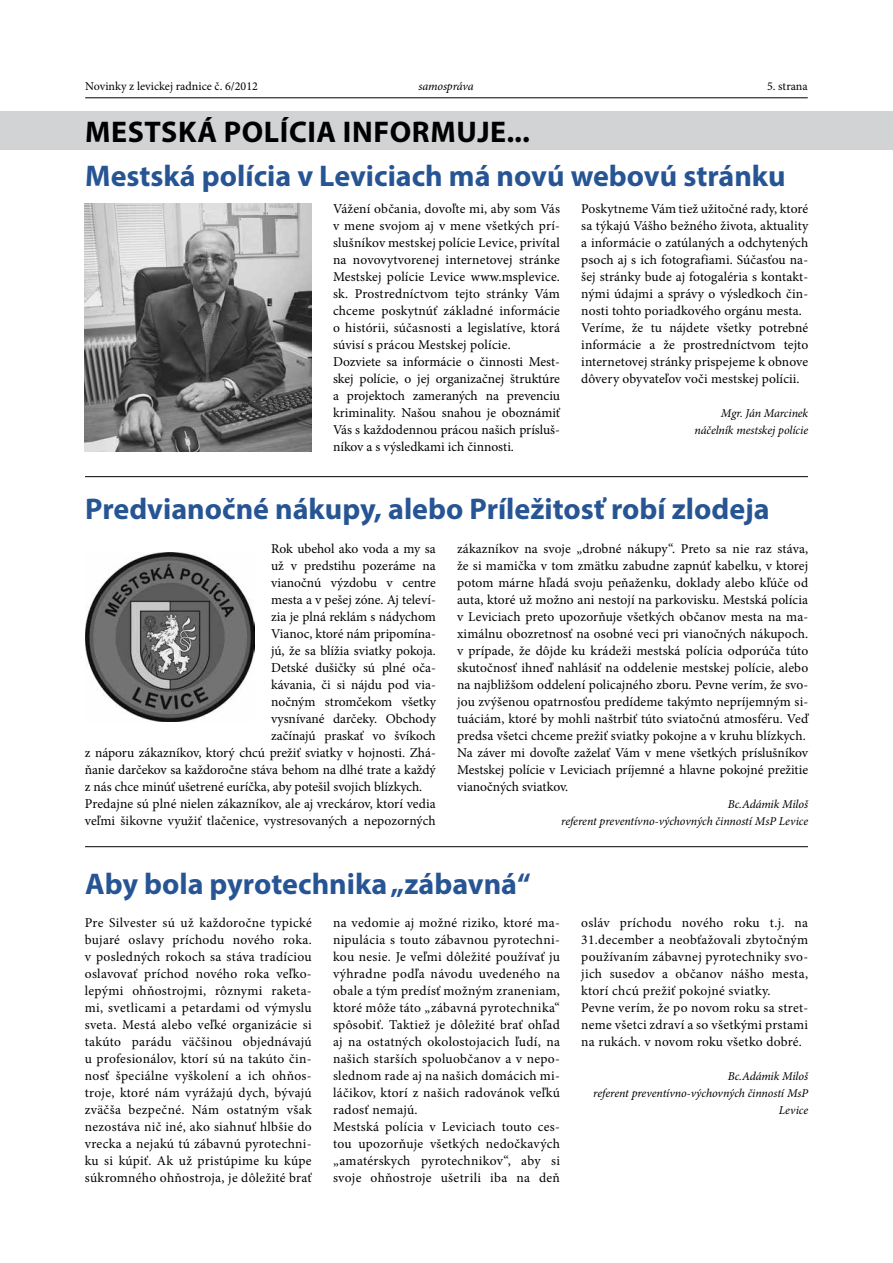
<style>
.page{position:relative;width:893px;height:1263px;background:#fff}
.page>*{position:absolute;margin:0;border:0;box-sizing:border-box;transform-origin:0 0}
.t1{font:700 30px "Myriad Pro";color:#275594}
.t2{font:700 30px "Myriad Pro";letter-spacing:.02em;color:#000}
.t3{font:13.5px/17px "Minion Pro";letter-spacing:.01em;color:#000}
.t4{font:italic 12px/17px "Minion Pro";letter-spacing:-.005em;color:#000;text-align:right}
.t5{font:12px "Minion Pro";color:#000}
</style>
<div class="page">
<hr style="left:85px;top:97px;width:723px;height:1px;background:#000">
<hr style="left:85px;top:476px;width:723px;height:1px;background:#000">
<hr style="left:85px;top:846px;width:723px;height:1px;background:#000">
<div style="left:0;top:112px;width:893px;height:38px;background:#d1d3d4"></div>
<img style="left:85px;top:204px;width:227px;height:247px">
<img style="left:85px;top:552px;width:169px;height:169px">
<p class="t5" style="left:85px;top:78px;width:174px">Novinky z levickej radnice č. 6/2012</p>
<p class="t4" style="left:418px;top:77px;width:57px">samospráva</p>
<p class="t5" style="left:767px;top:78px;width:42px">5. strana</p>
<h1 class="t2" style="left:85px;top:112px;width:45px">Mestská</h1>
<h1 class="t2" style="left:224px;top:112px;width:19px">pol</h1>
<h1 class="t2" style="left:280px;top:112px;width:131px">ícia in formuje</h1>
<h1 class="t2" style="left:506px;top:112px;width:25px">...</h1>
<h1 class="t1" style="left:85px;top:157px;width:702px">Mestská polícia v Leviciach má novú webovú stránku</h1>
<p class="t3" style="left:333px;top:200px;width:228px">Vážení občania, dovoľte mi, aby som Vás v mene svojom aj v mene všetkých prí&shy;slušníkov mestskej polície Levice, privítal na novovytvorenej internetovej stránke Mestskej polície Levice www.msplevice. sk. Prostredníctvom tejto stránky Vám chceme poskytnúť základné informácie o histórii, súčasnosti a legislatíve, ktorá súvisí s prácou Mestskej polície.<br>Dozviete sa informácie o činnosti Mest&shy;skej polície, o jej organizačnej štruktúre a projektoch zameraných na prevenciu kriminality. Našou snahou je oboznámiť Vás s každodennou prácou našich prísluš&shy;níkov a s výsledkami ich činnosti.</p>
<p class="t3" style="left:581px;top:200px;width:228px">Poskytneme Vám tiež užitočné rady, ktoré sa týkajú Vášho bežného života, aktuality a informácie o zatúlaných a odchytených psoch aj s ich fotografiami. Súčasťou na&shy;šej stránky bude aj fotogaléria s kontakt&shy;nými údajmi a správy o výsledkoch čin&shy;nosti tohto poriadkového orgánu mesta.<br>Veríme, že tu nájdete všetky potrebné informácie a že prostredníctvom tejto internetovej stránky prispejeme k obnove dôvery obyvateľov voči mestskej polícii.</p>
<p class="t4" style="left:694px;top:404px;width:115px">Mgr. Ján Marcinek náčelník mestskej polície</p>
<h1 class="t1" style="left:85px;top:489px;width:686px">Predvianočné nákupy, alebo Príležitosť robí zlodeja</h1>
<p class="t3" style="left:271px;top:540px;width:166px">Rok ubehol ako voda a my sa</p>
<p class="t3" style="left:271px;top:557px;width:166px">už v predstihu pozeráme na</p>
<p class="t3" style="left:271px;top:574px;width:166px">vianočnú výzdobu v centre</p>
<p class="t3" style="left:271px;top:591px;width:166px">mesta a v pešej zóne. Aj televí-</p>
<p class="t3" style="left:271px;top:608px;width:166px">zia je plná reklám s nádychom</p>
<p class="t3" style="left:271px;top:625px;width:166px">Vianoc, ktoré nám pripomína-</p>
<p class="t3" style="left:271px;top:642px;width:166px">jú, že sa blížia sviatky pokoja.</p>
<p class="t3" style="left:271px;top:659px;width:166px">Detské dušičky sú plné oča-</p>
<p class="t3" style="left:271px;top:676px;width:166px">kávania, či si nájdu pod via-</p>
<p class="t3" style="left:271px;top:693px;width:166px">nočným stromčekom všetky</p>
<p class="t3" style="left:271px;top:710px;width:166px">vysnívané darčeky. Obchody</p>
<p class="t3" style="left:271px;top:727px;width:166px">začínajú praskať vo švíkoch</p>
<p class="t3" style="left:85px;top:744px;width:353px">z náporu zákazníkov, ktorý chcú prežiť sviatky v hojnosti. Zhá-</p>
<p class="t3" style="left:85px;top:761px;width:353px">ňanie darčekov sa každoročne stáva behom na dlhé trate a každý</p>
<p class="t3" style="left:85px;top:778px;width:339px">z nás chce minúť ušetrené euríčka, aby potešil svojich blízkych.</p>
<p class="t3" style="left:85px;top:795px;width:353px">Predajne sú plné nielen zákazníkov, ale aj vreckárov, ktorí vedia</p>
<p class="t3" style="left:85px;top:812px;width:353px">veľmi šikovne využiť tlačenice, vystresovaných a nepozorných</p>
<p class="t3" style="left:457px;top:540px;width:353px">zákazníkov na svoje „drobné nákupy“. Preto sa nie raz stáva, že si mamička v tom zmätku zabudne zapnúť kabelku, v ktorej potom márne hľadá svoju peňaženku, doklady alebo kľúče od auta, ktoré už možno ani nestojí na parkovisku. Mestská polícia v Leviciach preto upozorňuje všetkých občanov mesta na ma&shy;ximálnu obozretnosť na osobné veci pri vianočných nákupoch. v prípade, že dôjde ku krádeži mestská polícia odporúča túto skutočnosť ihneď nahlásiť na oddelenie mestskej polície, alebo na najbližšom oddelení policajného zboru. Pevne verím, že svo&shy;jou zvýšenou opatrnosťou predídeme takýmto nepríjemným si&shy;tuáciám, ktoré by mohli naštrbiť túto sviatočnú atmosféru. Veď predsa všetci chceme prežiť sviatky pokojne a v kruhu blízkych.<br>Na záver mi dovoľte zaželať Vám v mene všetkých príslušníkov Mestskej polície v Leviciach príjemné a hlavne pokojné prežitie vianočných sviatkov.</p>
<p class="t4" style="left:561px;top:796px;width:248px">Bc.Adámik Miloš<br>referent preventívno-výchovných činností MsP Levice</p>
<h1 class="t1" style="left:85px;top:864px;width:447px">Aby bola pyrotechnika „zábavná“</h1>
<p class="t3" style="left:85px;top:914px;width:228px;text-align:justify">Pre Silvester sú už každoročne typické bujaré oslavy príchodu nového roka. v posledných rokoch sa stáva tradíciou oslavovať príchod nového roka veľko&shy;lepými ohňostrojmi, rôznymi raketa&shy;mi, svetlicami a petardami od výmyslu sveta. Mestá alebo veľké organizácie si takúto parádu väčšinou objednávajú u profesionálov, ktorí sú na takúto čin&shy;nosť špeciálne vyškolení a ich ohňos&shy;troje, ktoré nám vyrážajú dych, bývajú zväčša bezpečné. Nám ostatným však nezostáva nič iné, ako siahnuť hlbšie do vrecka a nejakú tú zábavnú pyrotechni&shy;ku si kúpiť. Ak už pristúpime ku kúpe súkromného ohňostroja, je dôležité brať</p>
<p class="t3" style="left:333px;top:914px;width:228px">na vedomie aj možné riziko, ktoré ma&shy;nipulácia s touto zábavnou pyrotechni&shy;kou nesie. Je veľmi dôležité používať ju výhradne podľa návodu uvedeného na obale a tým predísť možným zraneniam, ktoré môže táto „zábavná pyrotechnika“ spôsobiť. Taktiež je dôležité brať ohľad aj na ostatných okolostojacich ľudí, na našich starších spoluobčanov a v nepo&shy;slednom rade aj na našich domácich mi&shy;láčikov, ktorí z našich radovánok veľkú radosť nemajú.<br>Mestská polícia v Leviciach touto ces&shy;tou upozorňuje všetkých nedočkavých „amatérskych pyrotechnikov“, aby si svoje ohňostroje ušetrili iba na deň</p>
<p class="t3" style="left:581px;top:914px;width:228px">osláv príchodu nového roku t.j. na 31.december a neobťažovali zbytočným používaním zábavnej pyrotechniky svo&shy;jich susedov a občanov nášho mesta, ktorí chcú prežiť pokojné sviatky.<br>Pevne verím, že po novom roku sa stret&shy;neme všetci zdraví a so všetkými prstami na rukách. v novom roku všetko dobré.</p>
<p class="t4" style="left:593px;top:1068px;width:216px">Bc.Adámik Miloš<br>referent preventívno-výchovných činností MsP<br>Levice</p>
</div>
